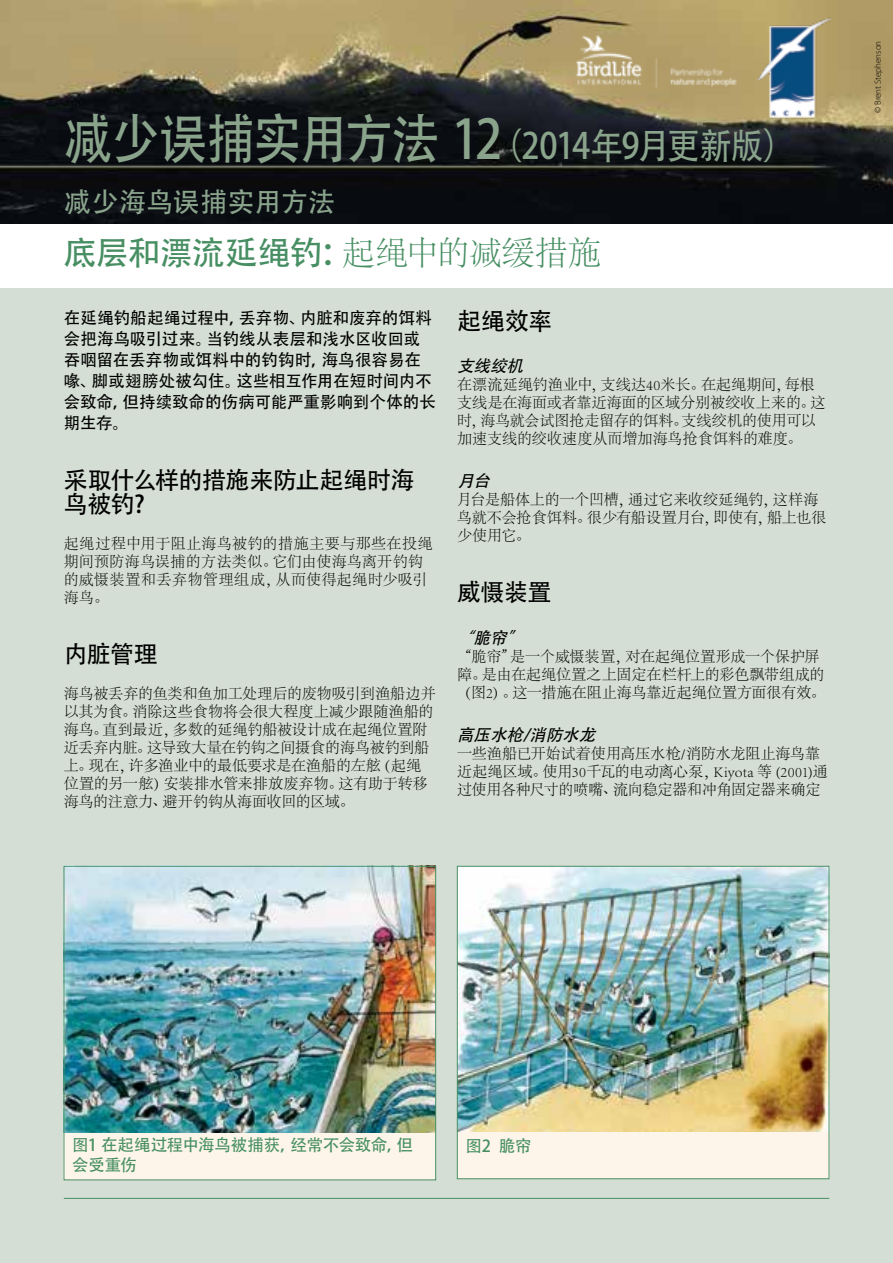
<style>
.page{position:relative;width:893px;height:1263px;background:#fff}
.page>*{position:absolute;margin:0;border:0;box-sizing:border-box;transform-origin:0 0}
.t1{font:36px "Adobe Heiti Std";letter-spacing:-.04em;color:#8aa48c;scale:.9 1}
.t2{font:33px "Adobe Heiti Std";letter-spacing:-.025em;color:#478f63}
.t3{font:27px "Adobe Heiti Std";letter-spacing:.005em;color:#8aa48c}
.t4{font:24px/24px "Adobe Heiti Std";letter-spacing:-.025em;color:#000}
.t5{font:16.5px/21px "Adobe Heiti Std";color:#000}
.t6{font:16.5px/19.5px "Adobe Heiti Std";letter-spacing:-.015em;color:#478f63}
.t7{font:italic 16.5px "Adobe Heiti Std";color:#000}
.t8{font:300 15px/18px "Adobe Song Std";color:#000}
.t9{font:300 15px/18px "Adobe Song Std";letter-spacing:.025em;color:#000}
.t10{font:300 9px "Myriad Pro";color:#000}
.s1{font-size:54px}
.s2{font-family:"Adobe Song Std";font-weight:300}
</style>
<div class="page">
<div style="left:0;top:285px;width:893px;height:978px;background:#d4ded4"></div>
<hr style="left:64px;top:1198px;width:765px;height:1px;background:#478f63">
<div style="left:64px;top:1132px;width:372px;height:48px;background:#fdf5e9"></div>
<img style="left:64px;top:865px;width:372px;height:268px">
<img style="left:459px;top:868px;width:368px;height:265px">
<div style="left:457px;top:1133px;width:372px;height:46px;background:#fdf5e9"></div>
<div style="left:64px;top:866px;width:372px;height:314px;border:1px solid #478f63"></div>
<div style="left:457px;top:866px;width:372px;height:313px;border:1px solid #478f63"></div>
<img style="left:0;top:0;width:893px;height:224px">
<div style="left:0;top:224px;width:893px;height:64px;background:#fff"></div>
<img style="left:573px;top:32px;width:165px;height:57px">
<img style="left:756px;top:15px;width:74px;height:105px">
<h1 class="t1" style="left:64px;top:124px;width:814px"><span class="s1">减少误捕实用方法 12</span>（2014年9月更新版）</h1>
<h3 class="t3" style="left:64px;top:186px;width:272px">减少海鸟误捕实用方法</h3>
<h2 class="t2" style="left:64px;top:233px;width:539px">底层和漂流延绳钓：<span class="s2">起绳中的减缓措施</span></h2>
<p class="t5" style="left:64px;top:307px;width:374px">在延绳钓船起绳过程中，丢弃物、内脏和废弃的饵料会把海鸟吸引过来。当钓线从表层和浅水区收回或吞咽留在丢弃物或饵料中的钓钩时，海鸟很容易在喙、脚或翅膀处被勾住。这些相互作用在短时间内不会致命，但持续致命的伤病可能严重影响到个体的长期生存。</p>
<h3 class="t4" style="left:64px;top:468px;width:352px">采取什么样的措施来防止起绳时海鸟被钓?</h3>
<p class="t9" style="left:64px;top:535px;width:371px">起绳过程中用于阻止海鸟被钓的措施主要与那些在投绳期间预防海鸟误捕的方法类似。它们由使海鸟离开钓钩的威慑装置和丢弃物管理组成，从而使得起绳时少吸引海鸟。</p>
<h3 class="t4" style="left:64px;top:642px;width:95px">内脏管理</h3>
<p class="t8" style="left:64px;top:685px;width:373px">海鸟被丢弃的鱼类和鱼加工处理后的废物吸引到渔船边并以其为食。消除这些食物将会很大程度上减少跟随渔船的海鸟。直到最近，多数的延绳钓船被设计成在起绳位置附近丢弃内脏。这导致大量在钓钩之间摄食的海鸟被钓到船上。现在，许多渔业中的最低要求是在渔船的左舷（起绳位置的另一舷）安装排水管来排放废弃物。这有助于转移海鸟的注意力、避开钓钩从海面收回的区域。</p>
<h3 class="t4" style="left:457px;top:309px;width:97px">起绳效率</h3>
<p class="t7" style="left:457px;top:356px;width:72px">支线绞机</p>
<p class="t8" style="left:457px;top:377px;width:370px">在漂流延绳钓渔业中，支线达40米长。在起绳期间，每根支线是在海面或者靠近海面的区域分别被绞收上来的。这时，海鸟就会试图抢走留存的饵料。支线绞机的使用可以加速支线的绞收速度从而增加海鸟抢食饵料的难度。</p>
<p class="t7" style="left:457px;top:471px;width:39px">月台</p>
<p class="t8" style="left:457px;top:491px;width:371px">月台是船体上的一个凹槽，通过它来收绞延绳钓，这样海鸟就不会抢食饵料。很少有船设置月台，即使有，船上也很少使用它。</p>
<h3 class="t4" style="left:457px;top:581px;width:96px">威慑装置</h3>
<p class="t7" style="left:457px;top:628px;width:72px">“脆帘”</p>
<p class="t8" style="left:457px;top:648px;width:370px">“脆帘”是一个威慑装置，对在起绳位置形成一个保护屏障。是由在起绳位置之上固定在栏杆上的彩色飘带组成的（图2）。这一措施在阻止海鸟靠近起绳位置方面很有效。</p>
<p class="t7" style="left:457px;top:725px;width:144px">高压水枪/消防水龙</p>
<p class="t8" style="left:457px;top:745px;width:372px">一些渔船已开始试着使用高压水枪/消防水龙阻止海鸟靠近起绳区域。使用30千瓦的电动离心泵，Kiyota 等 (2001)通过使用各种尺寸的喷嘴、流向稳定器和冲角固定器来确定</p>
<p class="t10" style="left:872px;top:113px;width:74px;rotate:-90deg">© Brent Stephenson</p>
<p class="t6" style="left:72px;top:1136px;width:342px">图1 在起绳过程中海鸟被捕获，经常不会致命，但会受重伤</p>
<p class="t6" style="left:466px;top:1137px;width:68px">图2 脆帘</p>
</div>
